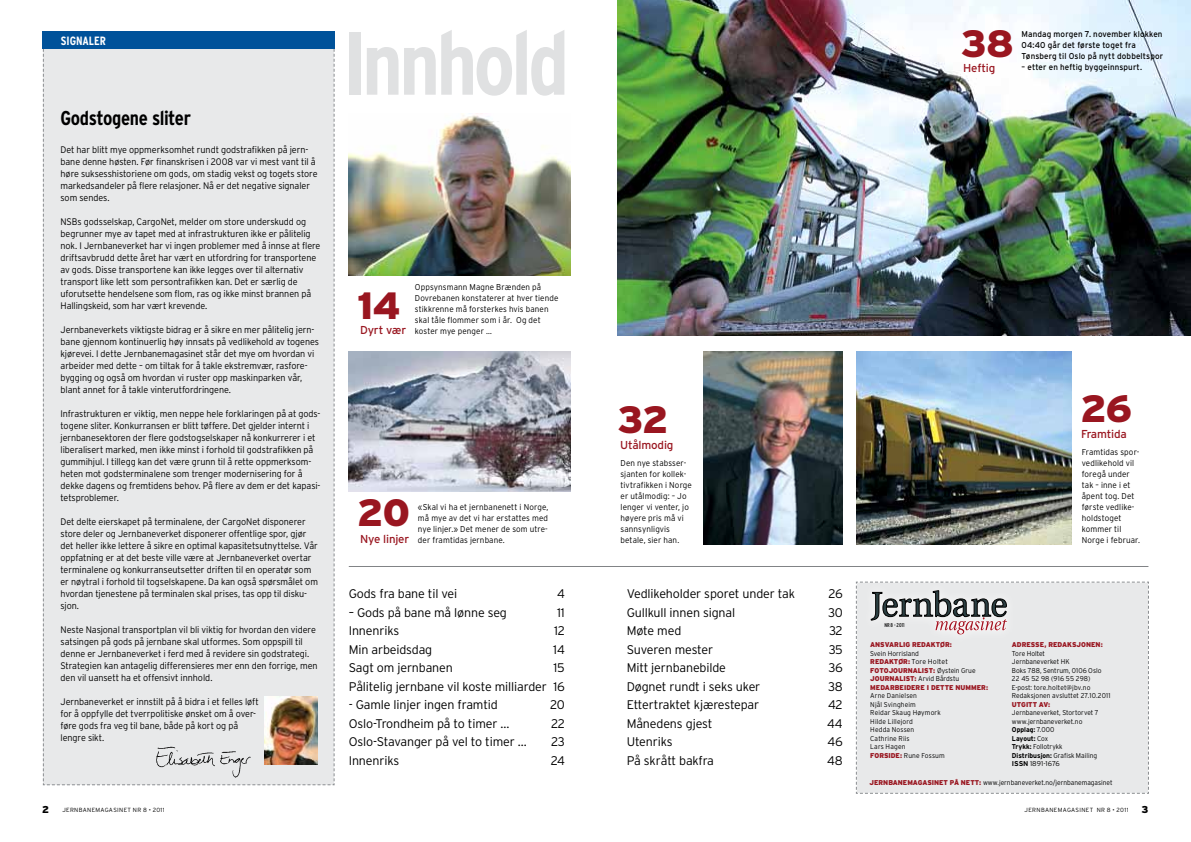
<style>
.page{position:relative;width:1191px;height:842px;background:#fff}
.page>*{position:absolute;margin:0;border:0;box-sizing:border-box;transform-origin:0 0}
.t1{font:700 condensed 89px "Interstate";color:#e0e1e2}
.t2{font:900 38px "Interstate";letter-spacing:-.025em;color:#991620}
.t3{font:700 condensed 20px "Interstate";letter-spacing:-.025em;color:#000}
.t4{font:300 12.5px/18.5px "Interstate";letter-spacing:-.01em;color:#000;text-align:right}
.t5{font:700 condensed 12px "Interstate";letter-spacing:-.005em;color:#fff}
.t6{font:11.5px "Interstate";letter-spacing:-.015em;color:#991620}
.t7{font:900 10px "Interstate";color:#000}
.t8{font:300 9.5px/12px "Interstate";letter-spacing:-.01em;color:#000;scale:.95 1}
.t9{font:300 8.5px/11px "Interstate";letter-spacing:.01em;color:#000;scale:.95 1}
.t10{font:8.5px/11px "Interstate";letter-spacing:.01em;color:#000;scale:.95 1}
.t11{font:300 7px/8.5px "Interstate";letter-spacing:.005em;color:#000;scale:.95 1}
.t12{font:900 7px/8.5px "Interstate";color:#991620;scale:.95 1}
.t13{font:300 6px "Interstate";letter-spacing:.055em;color:#000}
.t14{font:condensed 5.5px "Interstate";color:#000;scale:.95 1}
.s1{font-weight:300}
.s2{font-weight:900;color:#991620}
.s3{font-weight:300;color:#000}
.s4{font-weight:700}
</style>
<div class="page">
<img style="left:856px;top:351px;width:215px;height:193px">
<hr style="left:349px;top:566px;width:799px;height:1px;background:#818386">
<svg style="left:856px;top:582px;width:293px;height:212px;background:#e2e2e3"></svg>
<div style="left:42px;top:34px;width:293px;height:752px;background:#e8e9ea"></div>
<img style="left:143px;top:734px;width:122px;height:51px">
<div style="left:43px;top:31px;width:292px;height:17px;background:#00529a"></div>
<img style="left:265px;top:697px;width:52px;height:67px">
<img style="left:349px;top:113px;width:221px;height:162px">
<img style="left:349px;top:351px;width:221px;height:140px">
<img style="left:617px;top:0;width:574px;height:335px">
<img style="left:703px;top:351px;width:139px;height:193px">
<p class="t5" style="left:61px;top:34px;width:46px">Signaler</p>
<h3 class="t3" style="left:60px;top:107px;width:132px">Godstogene sliter</h3>
<p class="t8" style="left:60px;top:143px;width:272px">Det har blitt mye oppmerksomhet rundt godstrafikken på jern&shy;bane denne høsten. Før finanskrisen i 2008 var vi mest vant til å høre suksesshistoriene om gods, om stadig vekst og togets store markedsandeler på flere relasjoner. Nå er det negative signaler som sendes.</p>
<p class="t8" style="left:60px;top:215px;width:275px">NSBs godsselskap, CargoNet, melder om store underskudd og begrunner mye av tapet med at infrastrukturen ikke er pålitelig nok. I Jernbaneverket har vi ingen problemer med å innse at flere driftsavbrudd dette året har vært en utfordring for transportene av gods. Disse transportene kan ikke legges over til alternativ transport like lett som persontrafikken kan. Det er særlig de uforutsette hendelsene som flom, ras og ikke minst brannen på Hallingskeid, som har vært krevende.</p>
<p class="t8" style="left:60px;top:323px;width:274px">Jernbaneverkets viktigste bidrag er å sikre en mer pålitelig jern&shy;bane gjennom kontinuerlig høy innsats på vedlikehold av togenes kjørevei. I dette Jernbanemagasinet står det mye om hvordan vi arbeider med dette – om tiltak for å takle ekstremvær, rasfore&shy;bygging og også om hvordan vi ruster opp maskinparken vår, blant annet for å takle vinterutfordringene.</p>
<p class="t8" style="left:60px;top:407px;width:275px">I nfrastrukturen er viktig, men neppe hele forklaringen på at gods&shy;togene sliter. Konkurransen er blitt tøffere. Det gjelder internt i jernbanesektoren der flere godstogselskaper nå konkurrerer i et liberalisert marked, men ikke minst i forhold til godstrafikken på gummihjul. I tillegg kan det være grunn til å rette oppmerksom&shy;heten mot godsterminalene som trenger modernisering for å dekke dagens og fremtidens behov. På flere av dem er det kapasi&shy;tetsproblemer.</p>
<p class="t8" style="left:60px;top:515px;width:272px">Det delte eierskapet på terminalene, der CargoNet disponerer store deler og Jernbaneverket disponerer offentlige spor, gjør det heller ikke lettere å sikre en optimal kapasitetsutnyttelse. Vår oppfatning er at det beste ville være at Jernbaneverket overtar terminalene og konkurranseutsetter driften til en operatør som er nøytral i forhold til togselskapene. Da kan også spørsmålet om hvordan tjenestene på terminalen skal prises, tas opp til disku&shy;sjon.</p>
<p class="t8" style="left:60px;top:623px;width:272px">Neste Nasjonal transportplan vil bli viktig for hvordan den videre satsingen på gods på jernbane skal utformes. Som oppspill til denne er Jernbaneverket i ferd med å revidere sin godstrategi.<br>Strategien kan antagelig differensieres mer enn den forrige, men den vil uansett ha et offensivt innhold.</p>
<p class="t8" style="left:60px;top:695px;width:210px">Jernbaneverket er innstilt på å bidra i et felles løft for å oppfylle det tverrpolitiske ønsket om å over&shy;føre gods fra veg til bane, både på kort og på lengre sikt.</p>
<h1 class="t1" style="left:343px;top:14px;width:228px">Innhold</h1>
<h2 class="t2" style="left:357px;top:284px;width:45px">14</h2>
<p class="t6" style="left:360px;top:324px;width:48px">Dyrt vær</p>
<p class="t9" style="left:415px;top:282px;width:153px">Oppsynsmann Magne Brænden på<br>Dovrebanen konstaterer at hver tiende stikkrenne må forsterkes hvis banen skal tåle flommer som i år. Og det koster mye penger …</p>
<h2 class="t2" style="left:357px;top:491px;width:54px">20</h2>
<p class="t6" style="left:360px;top:532px;width:51px">Nye linjer</p>
<p class="t9" style="left:418px;top:502px;width:139px;text-align:justify">«Skal vi ha et jernbanenett i Norge, må mye av det vi har erstattes med nye linjer.» Det mener de som utre&shy;der framtidas jernbane.</p>
<h3 class="t4" style="left:349px;top:584px;width:110px">Gods fra bane til vei</h3>
<h3 class="t4" style="left:557px;top:584px;width:9px">4</h3>
<h3 class="t4" style="left:349px;top:603px;width:160px">– Gods på bane må lønne seg</h3>
<h3 class="t4" style="left:557px;top:603px;width:9px">11</h3>
<h3 class="t4" style="left:349px;top:621px;width:52px">I nnenriks</h3>
<h3 class="t4" style="left:554px;top:621px;width:12px">12</h3>
<h3 class="t4" style="left:349px;top:640px;width:85px">M in arbeidsdag</h3>
<h3 class="t4" style="left:553px;top:640px;width:13px">14</h3>
<h3 class="t4" style="left:349px;top:658px;width:106px">Sagt om jernbanen</h3>
<h3 class="t4" style="left:349px;top:658px;width:217px">15<br>Pålitelig jernbane vil koste milliarder 16</h3>
<h3 class="t4" style="left:349px;top:695px;width:150px">- Gamle linjer ingen framtid</h3>
<h3 class="t4" style="left:550px;top:695px;width:16px">20</h3>
<h3 class="t4" style="left:349px;top:714px;width:162px">Oslo-Trondheim på to timer …</h3>
<h3 class="t4" style="left:551px;top:714px;width:15px">22</h3>
<h3 class="t4" style="left:349px;top:732px;width:179px">Oslo-Stavanger på vel to timer …</h3>
<h3 class="t4" style="left:551px;top:732px;width:15px">23</h3>
<h3 class="t4" style="left:349px;top:751px;width:52px">I nnenriks</h3>
<h3 class="t4" style="left:551px;top:751px;width:15px">24</h3>
<h2 class="t2" style="left:960px;top:22px;width:55px">38</h2>
<p class="t6" style="left:963px;top:62px;width:34px">Heftig</p>
<p class="t10" style="left:1021px;top:29px;width:151px">Mandag morgen 7. november klokken<br>04:40 går det første toget fra<br>Tønsberg til Oslo på nytt dobbeltspor</p>
<p class="t10" style="left:1021px;top:62px;width:128px">– etter en heftig byggeinnspurt.</p>
<h2 class="t2" style="left:617px;top:398px;width:53px">32</h2>
<p class="t6" style="left:620px;top:438px;width:55px">Utålmodig</p>
<p class="t9" style="left:620px;top:458px;width:77px">Den nye stabsser&shy;sjanten for kollek&shy;tivtrafikken i N orge er utålmodig: – Jo lenger vi venter, jo høyere pris må vi sannsynligvis betale, sier han.</p>
<h3 class="t4" style="left:626px;top:584px;width:170px">Vedlikeholder sporet under tak</h3>
<h3 class="t4" style="left:828px;top:584px;width:16px">26</h3>
<h3 class="t4" style="left:626px;top:603px;width:110px">Gullkull innen signal</h3>
<h3 class="t4" style="left:828px;top:603px;width:16px">30</h3>
<h3 class="t4" style="left:626px;top:621px;width:56px">M øte med</h3>
<h3 class="t4" style="left:829px;top:621px;width:15px">32</h3>
<h3 class="t4" style="left:626px;top:640px;width:88px">Suveren mester</h3>
<h3 class="t4" style="left:828px;top:640px;width:16px">35</h3>
<h3 class="t4" style="left:626px;top:658px;width:101px">Mitt jernbanebilde</h3>
<h3 class="t4" style="left:828px;top:658px;width:16px">36</h3>
<h3 class="t4" style="left:626px;top:677px;width:135px">Døgnet rundt i seks uker</h3>
<h3 class="t4" style="left:828px;top:677px;width:16px">38</h3>
<h3 class="t4" style="left:626px;top:695px;width:134px">Ettertraktet kjærestepar</h3>
<h3 class="t4" style="left:828px;top:695px;width:16px">42</h3>
<h3 class="t4" style="left:626px;top:714px;width:87px">Månedens gjest</h3>
<h3 class="t4" style="left:827px;top:714px;width:17px">44</h3>
<h3 class="t4" style="left:626px;top:732px;width:47px">Utenriks</h3>
<h3 class="t4" style="left:827px;top:732px;width:17px">46</h3>
<h3 class="t4" style="left:626px;top:751px;width:89px">På skrått bakfra</h3>
<h3 class="t4" style="left:827px;top:751px;width:17px">48</h3>
<h2 class="t2" style="left:1080px;top:387px;width:53px">26</h2>
<p class="t6" style="left:1081px;top:427px;width:47px">Framtida</p>
<p class="t9" style="left:1081px;top:447px;width:63px">Framtidas spor&shy;vedlikehold vil foregå under tak – inne i et åpent tog. Det første vedlike-- holdstoget kommer til -Norge i februar.</p>
<p class="t14" style="left:884px;top:622px;width:23px">NR 8 <span class="s1">•</span> 2011</p>
<p class="t12" style="left:870px;top:640px;width:87px">ANSVARLIG REDAKTØR:</p>
<p class="t11" style="left:870px;top:649px;width:83px">Svein Horrisland<br><span class="s2">REDAKTØR:</span> Tore Holtet<br><span class="s2">FOTOJOURNALIST</span></p>
<p class="t11" style="left:933px;top:666px;width:46px"><span class="s2">:</span> Øystein Grue</p>
<p class="t12" style="left:870px;top:674px;width:126px;text-indent:44px">: <span class="s3">Arvid Bårdstu<br></span>MEDARBEIDERE I DETTE NUMMER:</p>
<p class="t11" style="left:870px;top:691px;width:80px">Arne Danielsen<br>Njål Svingheim<br>Reidar Skaug Høymork<br>Hilde Lillejord<br>Hedda Nossen<br>Cathrine Riis<br>Lars Hagen<br><span class="s2">FORSIDE:</span> R une Fossum</p>
<p class="t12" style="left:870px;top:674px;width:36px">JOURNALIST</p>
<p class="t12" style="left:1011px;top:640px;width:97px">ADRESSE, REDAKSJONEN:</p>
<p class="t11" style="left:1011px;top:649px;width:105px">Tore Holtet<br>Jernbaneverket HK<br>Boks 788, Sentrum, 0106 Oslo<br>22 45 52 98 (916 55 298)<br>E-post: tore.holtet@jbv.no<br>Redaksjonen avsluttet 27.10.2011</p>
<p class="t12" style="left:1011px;top:700px;width:10px">UTGITT</p>
<p class="t12" style="left:1039px;top:700px;width:14px">AV:</p>
<p class="t11" style="left:1011px;top:708px;width:93px">Jernbaneverket, Stortorvet 7 www.jernbaneverket.no<br><span class="s4">Opplag:</span> 7.000<br><span class="s4">Layout:</span> Cox<br><span class="s4">Trykk:</span> Follotrykk<br><span class="s4">Distribusjon:</span> Grafisk Mailing<br><span class="s4">ISSN</span> 1891-1676</p>
<p class="t11" style="left:869px;top:778px;width:257px"><span class="s2">JERNBANEMAGASINET PÅ NETT:</span> www.jernbaneverket.no/jernbanemagasinet</p>
<p class="t7" style="left:42px;top:804px;width:8px">2</p>
<p class="t13" style="left:62px;top:807px;width:104px">jernbanemagasinet NR 8 • 2011</p>
<p class="t13" style="left:1024px;top:807px;width:105px">jernbanemagasinet NR 8 • 2011</p>
<p class="t7" style="left:1141px;top:804px;width:8px">3</p>
</div>
